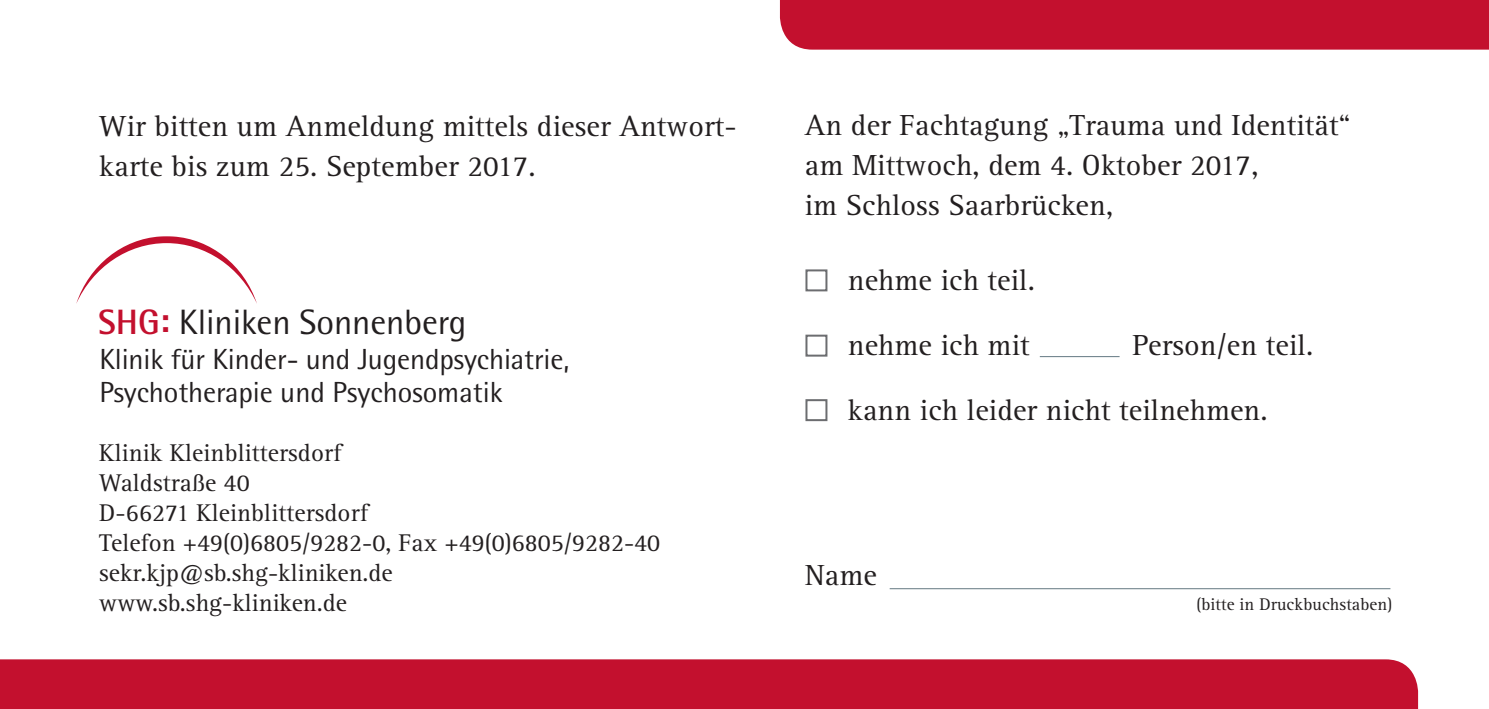
<style>
.page{position:relative;width:1489px;height:709px;background:#fff}
.page>*{position:absolute;margin:0;border:0;box-sizing:border-box;transform-origin:0 0}
.t1{font:35.25px "Rotis Semi Sans Pro";letter-spacing:-.005em;color:#231f20}
.t2{font:30px/40px "Rotis Serif Pro";letter-spacing:.005em;color:#231f20}
.t3{font:29px/33px "Rotis Semi Sans Pro";letter-spacing:-.005em;color:#231f20}
.t4{font:25px/30px "Rotis Serif Pro";color:#231f20}
.t5{font:17.5px "Rotis Serif Pro";letter-spacing:.005em;color:#231f20}
.s1{font-weight:700;color:#c3102e}
.s2{font-family:"Agfa Rotis Semisans";font-weight:800;color:#c3102e}
</style>
<div class="page">
<div style="left:805px;top:269px;width:22px;height:22px;border:2px solid #6c6d70"></div>
<div style="left:805px;top:334px;width:22px;height:22px;border:2px solid #6c6d70"></div>
<div style="left:805px;top:399px;width:22px;height:22px;border:2px solid #6c6d70"></div>
<div style="left:0;top:659px;width:1417px;height:50px;background:#c3102e"></div>
<div style="left:780px;top:0;width:708px;height:50px;background:#c3102e"></div>
<hr style="left:889px;top:588px;width:501px;height:1px;background:#647882">
<hr style="left:1039px;top:356px;width:80px;height:1px;background:#647882">
<svg style="left:76px;top:236px;width:181px;height:68px"></svg>
<p class="t2" style="left:99px;top:106px;width:639px">Wir bitten um Anmeldung mittels dieser Antwort&shy;karte bis zum 25. September 2017.</p>
<p class="t1" style="left:98px;top:301px;width:369px"><span class="s1">SHG</span><span class="s2">:</span> Kliniken Sonnenberg</p>
<p class="t3" style="left:99px;top:343px;width:471px">Klinik für Kinder- und Jugendpsychiatrie,<br>Psychotherapie und Psychosomatik</p>
<p class="t4" style="left:99px;top:437px;width:562px">Klinik Kleinblittersdorf<br>Waldstraße 40<br>D-66271 Kleinblittersdorf<br>Telefon +49(0)6805/9282-0, Fax +49(0)6805/9282-40 sekr.kjp@sb.shg-kliniken.de<br>www.sb.shg-kliniken.de</p>
<p class="t2" style="left:804px;top:105px;width:547px">An der Fachtagung „Trauma und Identität“ am Mittwoch, dem 4. Oktober 2017,<br>im Schloss Saarbrücken,</p>
<p class="t2" style="left:847px;top:247px;width:188px;line-height:65px">nehme ich teil. nehme ich mit</p>
<p class="t2" style="left:847px;top:312px;width:467px;line-height:65px;text-indent:284px">Person/en teil. kann ich leider nicht teilnehmen.</p>
<p class="t2" style="left:804px;top:555px;width:74px">Name</p>
<p class="t5" style="left:1196px;top:594px;width:197px">(bitte in Druckbuchstaben)</p>
</div>
